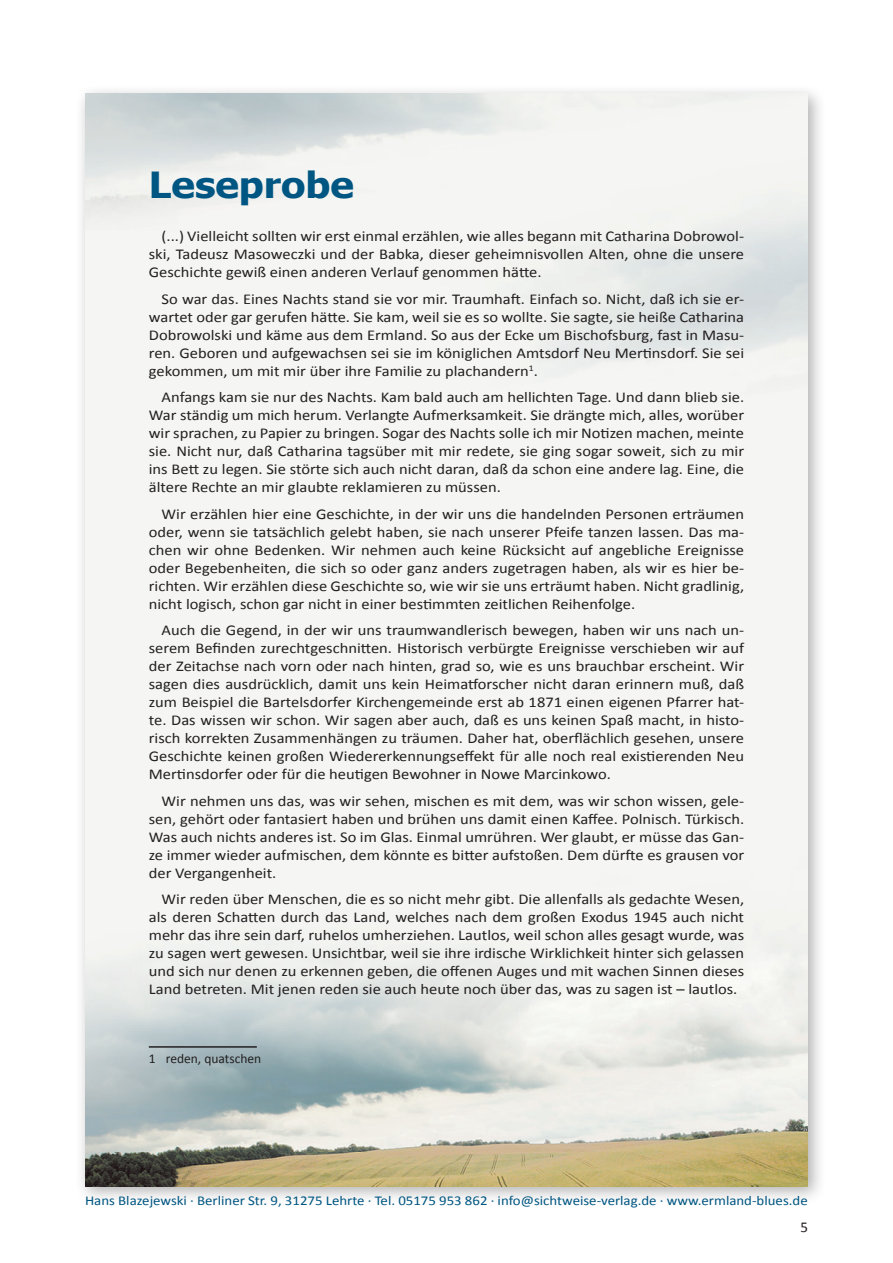
<style>
.page{position:relative;width:893px;height:1263px;background:#fff}
.page>*{position:absolute;margin:0;border:0;box-sizing:border-box;transform-origin:0 0}
.t1{font:700 36px "Tahoma";color:#005682;scale:1.1 1}
.t2{font:15px/18px "Calibri";color:#231f20;text-align:justify;scale:1.1 1}
.t3{font:15px "Calibri";color:#231f20}
.t4{font:13.5px "Calibri";color:#005682;scale:1.1 1}
.t5{font:13.5px "Calibri";color:#231f20}
</style>
<div class="page">
<div style="left:75px;top:83px;width:751px;height:1122px;background:#231f20;opacity:.35"></div>
<img style="left:85px;top:94px;width:723px;height:1092px">
<hr style="left:149px;top:1046px;width:108px;height:2px;background:#231f20">
<h1 class="t1" style="left:149px;top:162px;width:188px">Leseprobe</h1>
<p class="t2" style="left:149px;top:226px;width:543px;text-indent:13px">(...) Vielleicht sollten wir erst einmal erzählen, wie alles begann mit Catharina Dobrowol&shy;ski, Tadeusz Masoweczki und der Babka, dieser geheimnisvollen Alten, ohne die unsere Geschichte gewiß einen anderen Verlauf genommen hätte.</p>
<p class="t2" style="left:149px;top:289px;width:543px;text-indent:13px">So war das. Eines Nachts stand sie vor mir. Traumhaft. Einfach so. N icht, daß ich sie er&shy;wartet oder gar gerufen hätte. Sie kam, weil sie es so wollte. Sie sagte, sie heiße Catharina Dobrowolski und käme aus dem Ermland. So aus der Ecke um Bischofsburg, fast in Masu&shy;ren. Geboren und aufgewachsen sei sie im königlichen Amtsdorf Neu Mertinsdorf. Sie sei gekommen, um mit mir über ihre Familie zu plachandern<sup>1</sup>.</p>
<p class="t2" style="left:149px;top:387px;width:543px;text-indent:13px">Anfangs kam sie nur des Nachts. Kam bald auch am hellichten Tage. Und dann blieb sie.<br>War ständig um mich herum. Verlangte Aufmerksamkeit. Sie drängte mich, alles, worüber wir sprachen, zu Papier zu bringen. Sogar des Nachts solle ich mir Notizen machen, meinte sie. N icht nur, daß Catharina tagsüber mit mir redete, sie ging sogar soweit, sich zu mir ins Bett zu legen. Sie störte sich auch nicht daran, daß da schon eine andere lag. Eine, die ältere Rechte an mir glaubte reklamieren zu müssen.</p>
<p class="t2" style="left:149px;top:504px;width:543px;text-indent:13px">Wir erzählen hier eine Geschichte, in der wir uns die handelnden Personen erträumen oder, wenn sie tatsächlich gelebt haben, sie nach unserer Pfeife tanzen lassen. Das ma&shy;chen wir ohne Bedenken. Wir nehmen auch keine Rücksicht auf angebliche Ereignisse oder Begebenheiten, die sich so oder ganz anders zugetragen haben, als wir es hier be&shy;richten. Wir erzählen diese Geschichte so, wie wir sie uns erträumt haben. N icht gradlinig, nicht logisch, schon gar nicht in einer bestimmten zeitlichen Reihenfolge.</p>
<p class="t2" style="left:149px;top:620px;width:543px;text-indent:13px">Auch die Gegend, in der wir uns traumwandlerisch bewegen, haben wir uns nach un&shy;serem Befinden zurechtgeschnitten. Historisch verbürgte Ereignisse verschieben wir auf der Zeitachse nach vorn oder nach hinten, grad so, wie es uns brauchbar erscheint. Wir sagen dies ausdrücklich, damit uns kein Heimatforscher nicht daran erinnern muß, daß zum Beispiel die Bartelsdorfer Kirchengemeinde erst ab 1871 einen eigenen Pfarrer hat&shy;te. Das wissen wir schon. Wir sagen aber auch, daß es uns keinen Spaß macht, in histo&shy;risch korrekten Zusammenhängen zu träumen. Daher hat, oberflächlich gesehen, unsere Geschichte keinen großen Wiedererkennungseffekt für alle noch real existierenden Neu Mertinsdorfer oder für die heutigen Bewohner in Nowe Marcinkowo.</p>
<p class="t2" style="left:149px;top:791px;width:543px;text-indent:13px">Wir nehmen uns das, was wir sehen, mischen es mit dem, was wir schon wissen, gele&shy;sen, gehört oder fantasiert haben und brühen uns damit einen Kaffee. Polnisch. Türkisch.<br>Was auch nichts anderes ist. So im Glas. Einmal umrühren. Wer glaubt, er müsse das Gan&shy;ze immer wieder aufmischen, dem könnte es bitter aufstoßen. Dem dürfte es grausen vor der Vergangenheit.</p>
<p class="t2" style="left:149px;top:889px;width:543px;text-indent:13px">Wir reden über Menschen, die es so nicht mehr gibt. Die allenfalls als gedachte Wesen, als deren Schatten durch das Land, welches nach dem großen Exodus 1945 auch nicht mehr das ihre sein darf, ruhelos umherziehen. Lautlos, weil schon alles gesagt wurde, was zu sagen wert gewesen. Unsichtbar, weil sie ihre irdische Wirklichkeit hinter sich gelassen und sich nur denen zu erkennen geben, die offenen Auges und mit wachen Sinnen dieses Land betreten. Mit jenen reden sie auch heute noch über das, was zu sagen ist – lautlos.</p>
<p class="t5" style="left:149px;top:1050px;width:114px">1 reden, quatschen</p>
<p class="t4" style="left:85px;top:1192px;width:658px">Hans Blazejewski · Berliner Str. 9, 31275 Lehrte · Tel. 05175 953 862 · info@sichtweise-verlag.de · www.ermland-blues.de</p>
<p class="t3" style="left:800px;top:1217px;width:9px">5</p>
</div>
